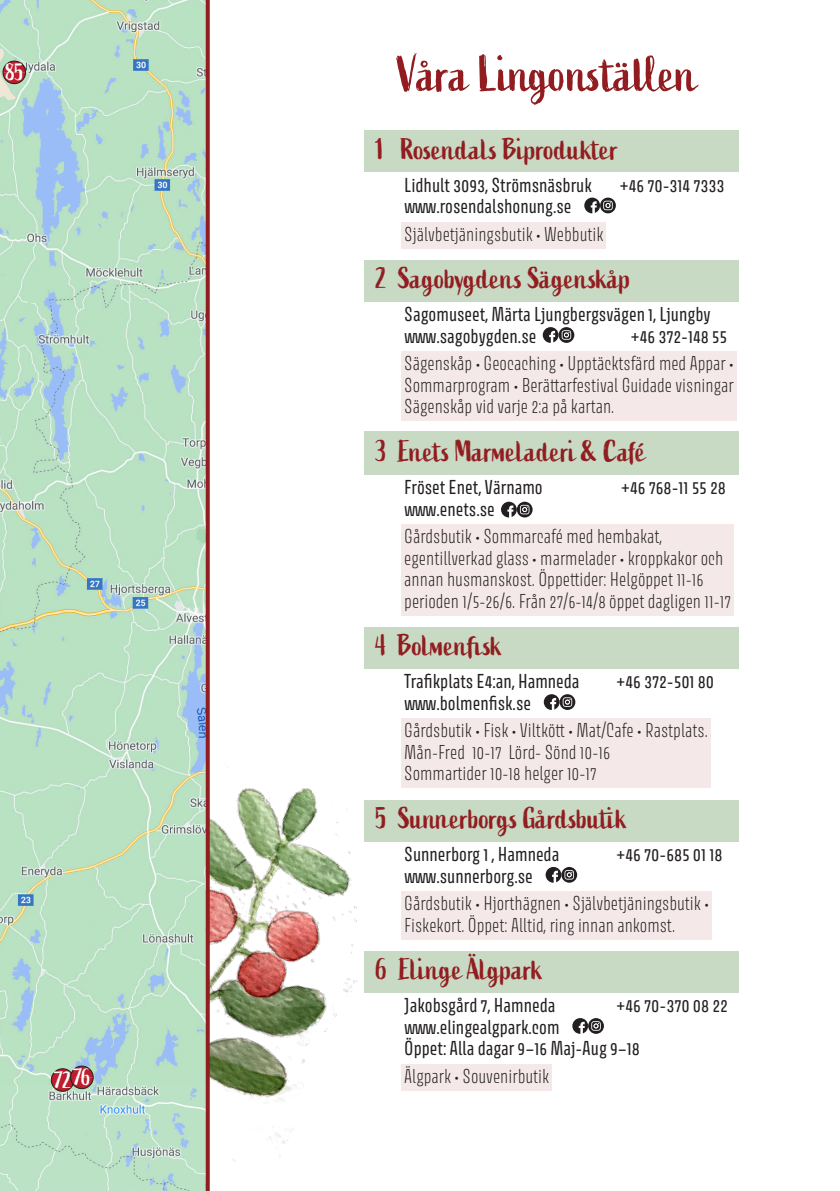
<style>
.page{position:relative;width:840px;height:1191px;background:#fff}
.page>*{position:absolute;margin:0;border:0;box-sizing:border-box;transform-origin:0 0}
.adresstext{font:50px "Active";color:#911d20}
.plats{font:30px "Active";letter-spacing:.02em;color:#911d20}
.plats-2{font:30px "Active";letter-spacing:-.015em;color:#911d20}
.t1{font:23.8px "Active";color:#fff}
.infotext_rosa{font:18px/21.6px "Avory I Latn El";color:#231f20}
.adresstext-2{font:18px "Avory I Latn";color:#231f20}
</style>
<div class="page">
<img style="left:205px;top:756px;width:152px;height:407px">
<div style="left:364px;top:131px;width:374px;height:41px;background:#c8d9c4"></div>
<div style="left:401px;top:222px;width:205px;height:26px;background:#f4e8e9"></div>
<div style="left:364px;top:260px;width:374px;height:41px;background:#c8d9c4"></div>
<div style="left:401px;top:351px;width:335px;height:70px;background:#f4e8e9"></div>
<div style="left:364px;top:431px;width:374px;height:44px;background:#c8d9c4"></div>
<div style="left:401px;top:524px;width:332px;height:91px;background:#f4e8e9"></div>
<div style="left:364px;top:627px;width:374px;height:41px;background:#c8d9c4"></div>
<div style="left:401px;top:718px;width:309px;height:70px;background:#f4e8e9"></div>
<div style="left:364px;top:800px;width:374px;height:41px;background:#c8d9c4"></div>
<div style="left:401px;top:891px;width:310px;height:48px;background:#f4e8e9"></div>
<div style="left:364px;top:951px;width:374px;height:41px;background:#c8d9c4"></div>
<div style="left:401px;top:1064px;width:151px;height:26px;background:#f4e8e9"></div>
<svg style="left:584px;top:198px;width:31px;height:15px"></svg>
<svg style="left:542px;top:327px;width:32px;height:16px"></svg>
<svg style="left:543px;top:694px;width:32px;height:16px"></svg>
<svg style="left:545px;top:867px;width:32px;height:15px"></svg>
<svg style="left:572px;top:1018px;width:31px;height:15px"></svg>
<svg style="left:501px;top:502px;width:31px;height:15px"></svg>
<img style="left:0;top:1084px;width:205px;height:107px">
<img style="left:0;top:302px;width:205px;height:782px">
<img style="left:0;top:0;width:205px;height:302px">
<svg style="left:3px;top:61px;width:23px;height:23px"></svg>
<div style="left:3px;top:61px;width:23px;height:23px;border:1px solid #231f20;border-radius:50%"></div>
<svg style="left:51px;top:1066px;width:42px;height:25px"></svg>
<div style="left:70px;top:1065px;width:23px;height:24px;border:1px solid #231f20;border-radius:50%"></div>
<svg style="left:206px;top:0;width:4px;height:1191px;background:#962a2c"></svg>
<p class="t1" style="left:6px;top:59px;width:19px">85</p>
<p class="t1" style="left:55px;top:1066px;width:19px">72</p>
<p class="t1" style="left:74px;top:1063px;width:19px">76</p>
<p class="adresstext" style="left:397px;top:45px;width:301px">Våra Lingonställen</p>
<p class="plats" style="left:376px;top:132px;width:244px">1 Rosendals Biprodukter</p>
<p class="adresstext-2" style="left:404px;top:173px;width:189px">Lidhult 3093, Strömsnäsbruk</p>
<p class="adresstext-2" style="left:619px;top:173px;width:106px">+46 70-314 7333</p>
<p class="adresstext-2" style="left:404px;top:195px;width:169px">www.rosendalshonung.se</p>
<p class="infotext_rosa" style="left:404px;top:223px;width:201px">Självbetjäningsbutik • Webbutik</p>
<p class="plats" style="left:376px;top:261px;width:256px">2 Sagobygdens Sägenskåp</p>
<p class="adresstext-2" style="left:404px;top:303px;width:308px">Sagomuseet, Märta Ljungbergsvägen 1, Ljungby</p>
<p class="adresstext-2" style="left:404px;top:325px;width:133px">www.sagobygden.se</p>
<p class="adresstext-2" style="left:630px;top:325px;width:98px">+46 372-148 55</p>
<p class="infotext_rosa" style="left:404px;top:352px;width:331px;text-align:justify">Sägenskåp • Geocaching • Upptäcktsfärd med Appar • Sommarprogram • Berättarfestival Guidade visningar Sägenskåp vid varje 2:a på kartan.</p>
<p class="plats" style="left:376px;top:434px;width:271px">3 Enets Marmeladeri &amp; Café</p>
<p class="adresstext-2" style="left:404px;top:476px;width:140px">Fröset Enet, Värnamo</p>
<p class="adresstext-2" style="left:620px;top:476px;width:106px">+46 768-11 55 28</p>
<p class="adresstext-2" style="left:404px;top:497px;width:92px">www.enets.se</p>
<p class="infotext_rosa" style="left:404px;top:525px;width:328px">Gårdsbutik • Sommarcafé med hembakat, egentillverkad glass • marmelader • kroppkakor och annan husmanskost. Öppettider: Helgöppet 11-16 perioden 1/5-26/6. Från 27/6-14/8 öppet dagligen 11-17</p>
<p class="plats-2" style="left:376px;top:628px;width:127px">4 Bolmenfisk</p>
<p class="adresstext-2" style="left:404px;top:670px;width:177px">Trafikplats E4:an, Hamneda</p>
<p class="adresstext-2" style="left:616px;top:670px;width:99px">+46 372-501 80</p>
<p class="adresstext-2" style="left:404px;top:691px;width:128px">www.bolmenfisk.se</p>
<p class="infotext_rosa" style="left:404px;top:719px;width:305px">Gårdsbutik • Fisk • Viltkött • Mat/Cafe • Rastplats.<br>Mån-Fred 10-17 Lörd- Sönd 10-16<br>Sommartider 10-18 helger 10-17</p>
<p class="plats-2" style="left:376px;top:801px;width:252px">5 Sunnerborgs Gårdsbutik</p>
<p class="adresstext-2" style="left:404px;top:843px;width:156px">Sunnerborg 1 , Hamneda</p>
<p class="adresstext-2" style="left:616px;top:843px;width:108px">+46 70-685 01 18</p>
<p class="adresstext-2" style="left:404px;top:864px;width:130px">www.sunnerborg.se</p>
<p class="infotext_rosa" style="left:404px;top:892px;width:306px">Gårdsbutik • Hjorthägnen • Självbetjäningsbutik •<br>Fiskekort. Öppet: Alltid, ring innan ankomst.</p>
<p class="plats" style="left:376px;top:952px;width:168px">6 Elinge Älgpark</p>
<p class="adresstext-2" style="left:404px;top:994px;width:152px">Jakobsgård 7, Hamneda</p>
<p class="adresstext-2" style="left:616px;top:994px;width:113px">+46 70-370 08 22</p>
<p class="adresstext-2" style="left:404px;top:1015px;width:157px">www.elingealgpark.com</p>
<p class="adresstext-2" style="left:404px;top:1037px;width:237px">Öppet: Alla dagar 9–16 Maj-Aug 9–18</p>
<p class="infotext_rosa" style="left:404px;top:1065px;width:146px">Älgpark • Souvenirbutik</p>
</div>
